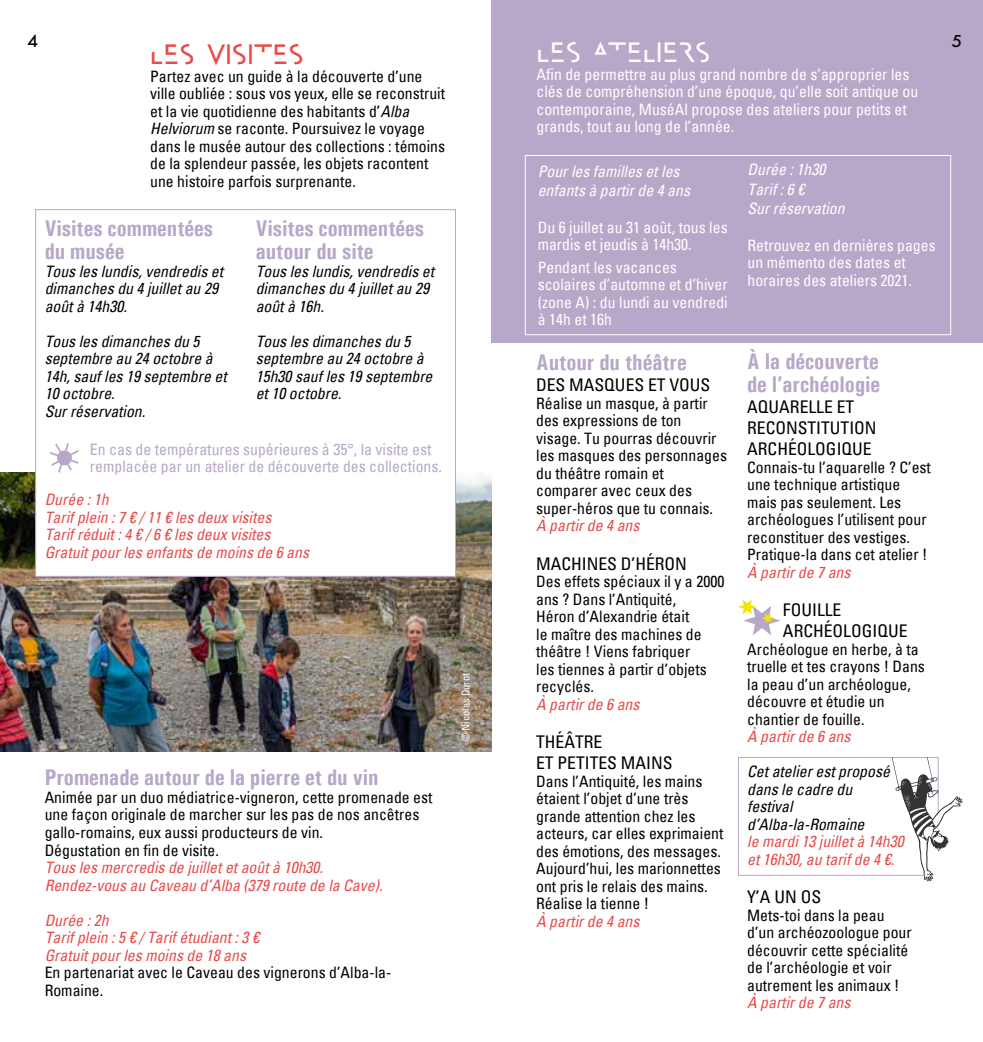
<style>
.page{position:relative;width:983px;height:1042px;background:#fff}
.page>*{position:absolute;margin:0;border:0;box-sizing:border-box;transform-origin:0 0}
.t1{font:700 24.5px "Metamorphose";color:#fff}
.t2{font:700 24.5px "Metamorphose";color:#e64b4a}
.t3{font:700 condensed 22.75px/22.8px "Univers";color:#b7a8c9}
.t4{font:condensed 17.5px/21px "Univers";color:#000}
.t5{font:condensed 15.75px/17.5px "Univers";color:#000}
.t6{font:condensed 15.75px/17.5px "Univers";color:#fff}
.t7{font:italic condensed 15.75px/17.5px "Univers";color:#e64b4a}
.t8{font:italic condensed 15.75px/17.5px "Univers";color:#000}
.t9{font:condensed 15.75px/17.5px "Univers";color:#b7a8c9}
.t10{font:italic condensed 15.75px/19.2px "Univers";color:#fff}
.t11{font:700 15.75px "Metamorphose";color:#000}
.t12{font:condensed 10.5px "Univers";color:#fff}
.s1{font-style:italic}
</style>
<div class="page">
<div style="left:491px;top:0;width:491px;height:342px;background:#b7a8c9"></div>
<div style="left:525px;top:155px;width:425px;height:180px;border:1px solid #fff"></div>
<img style="left:0;top:473px;width:491px;height:278px">
<div style="left:35px;top:209px;width:421px;height:368px;background:#fff;border:1px solid #b7a8c9"></div>
<svg style="left:49px;top:443px;width:30px;height:30px"></svg>
<svg style="left:738px;top:599px;width:42px;height:36px"></svg>
<svg style="left:738px;top:757px;width:224px;height:124px"></svg>
<p class="t11" style="left:27px;top:30px;width:13px">4</p>
<p class="t11" style="left:950px;top:30px;width:13px">5</p>
<h1 class="t2" style="left:150px;top:37px;width:155px">LES VISITES</h1>
<p class="t5" style="left:150px;top:67px;width:296px">Partez avec un guide à la découverte d’une ville oubliée : sous vos yeux, elle se reconstruit et la vie quotidienne des habitants d’<span class="s1">Alba Helviorum</span> se raconte. Poursuivez le voyage dans le musée autour des collections : témoins de la splendeur passée, les objets racontent une histoire parfois surprenante.</p>
<h2 class="t3" style="left:45px;top:217px;width:170px">Visites commentées du musée</h2>
<p class="t8" style="left:45px;top:262px;width:180px">Tous les lundis, vendredis et dimanches du 4 juillet au 29 août à 14h30.</p>
<p class="t8" style="left:45px;top:332px;width:183px">Tous les dimanches du 5 septembre au 24 octobre à<br>14h, sauf les 19 septembre et<br>10 octobre.<br>Sur réservation.</p>
<h1 class="t1" style="left:536px;top:35px;width:175px">LES ATELIERS</h1>
<p class="t6" style="left:536px;top:65px;width:383px">Afin de permettre au plus grand nombre de s’approprier les clés de compréhension d’une époque, qu’elle soit antique ou contemporaine, MuséAl propose des ateliers pour petits et grands, tout au long de l’année.</p>
<p class="t10" style="left:537px;top:161px;width:154px">Pour les familles et les enfants à partir de 4 ans</p>
<p class="t6" style="left:537px;top:218px;width:191px">Du 6 juillet au 31 août, tous les mardis et jeudis à 14h30.</p>
<p class="t6" style="left:537px;top:258px;width:191px">Pendant les vacances scolaires d’automne et d’hiver (zone A) : du lundi au vendredi à 14h et 16h</p>
<p class="t10" style="left:747px;top:160px;width:99px">Durée : 1h30<br>Tarif : 6 €<br>Sur réservation</p>
<p class="t6" style="left:747px;top:236px;width:190px">Retrouvez en dernières pages un mémento des dates et horaires des ateliers 2021.</p>
<h2 class="t3" style="left:255px;top:217px;width:170px">Visites commentées autour du site</h2>
<p class="t8" style="left:255px;top:262px;width:180px">Tous les lundis, vendredis et dimanches du 4 juillet au 29 août à 16h.</p>
<p class="t8" style="left:255px;top:332px;width:178px">Tous les dimanches du 5 septembre au 24 octobre à<br>15h30 sauf les 19 septembre et 10 octobre.</p>
<h2 class="t3" style="left:747px;top:350px;width:134px">À la découverte de l’archéologie</h2>
<p class="t4" style="left:747px;top:396px;width:131px">AQUARELLE ET<br>RECONSTITUTION<br>ARCHÉOLOGIQUE</p>
<p class="t5" style="left:747px;top:458px;width:185px">Connais-tu l’aquarelle ? C’est une technique artistique mais pas seulement. Les archéologues l’utilisent pour reconstituer des vestiges.<br>Pratique-la dans cet atelier !</p>
<p class="t7" style="left:747px;top:563px;width:105px">À partir de 7 ans</p>
<p class="t4" style="left:782px;top:599px;width:126px">FOUILLE<br>ARCHÉOLOGIQUE</p>
<p class="t5" style="left:747px;top:640px;width:179px">Archéologue en herbe, à ta truelle et tes crayons ! Dans la peau d’un archéologue, découvre et étudie un chantier de fouille.</p>
<p class="t7" style="left:747px;top:727px;width:105px">À partir de 6 ans</p>
<p class="t8" style="left:747px;top:762px;width:144px">Cet atelier est proposé dans le cadre du festival d’Alba-la-Romaine</p>
<p class="t7" style="left:747px;top:832px;width:158px">le mardi 13 juillet à 14h30 et 16h30, au tarif de 4 €.</p>
<p class="t4" style="left:747px;top:886px;width:75px">Y’A UN OS</p>
<p class="t5" style="left:747px;top:906px;width:166px">Mets-toi dans la peau d’un archéozoologue pour découvrir cette spécialité de l’archéologie et voir autrement les animaux !</p>
<p class="t7" style="left:747px;top:993px;width:105px">À partir de 7 ans</p>
<h2 class="t3" style="left:536px;top:351px;width:152px">Autour du théâtre</h2>
<p class="t4" style="left:536px;top:374px;width:176px">DES MASQUES ET VOUS</p>
<p class="t5" style="left:536px;top:394px;width:192px">Réalise un masque, à partir des expressions de ton visage. Tu pourras découvrir les masques des personnages du théâtre romain et comparer avec ceux des super-héros que tu connais.</p>
<p class="t7" style="left:536px;top:517px;width:105px">À partir de 4 ans</p>
<p class="t4" style="left:536px;top:553px;width:152px">MACHINES D’HÉRON</p>
<p class="t5" style="left:536px;top:573px;width:190px">Des effets spéciaux il y a 2000 ans ? Dans l’Antiquité,<br>Héron d’Alexandrie était<br>le maître des machines de théâtre ! Viens fabriquer<br>les tiennes à partir d’objets recyclés.</p>
<p class="t7" style="left:536px;top:695px;width:105px">À partir de 6 ans</p>
<p class="t4" style="left:536px;top:731px;width:138px">THÉÂTRE<br>ET PETITES MAINS</p>
<p class="t5" style="left:536px;top:772px;width:189px">Dans l’Antiquité, les mains étaient l’objet d’une très grande attention chez les acteurs, car elles exprimaient des émotions, des messages.<br>Aujourd’hui, les marionnettes ont pris le relais des mains.<br>Réalise la tienne !</p>
<p class="t7" style="left:536px;top:912px;width:105px">À partir de 4 ans</p>
<p class="t9" style="left:90px;top:440px;width:353px">En cas de températures supérieures à 35°, la visite est remplacée par un atelier de découverte des collections.</p>
<p class="t7" style="left:45px;top:490px;width:266px">Durée : 1h<br>Tarif plein : 7 € / 11 € les deux visites<br>Tarif réduit : 4 € / 6 € les deux visites<br>Gratuit pour les enfants de moins de 6 ans</p>
<p class="t12" style="left:458px;top:741px;width:70px;rotate:-90deg">© Nicolas Durot</p>
<h2 class="t3" style="left:45px;top:766px;width:335px">Promenade autour de la pierre et du vin</h2>
<p class="t5" style="left:45px;top:788px;width:389px">Animée par un duo médiatrice-vigneron, cette promenade est une façon originale de marcher sur les pas de nos ancêtres gallo-romains, eux aussi producteurs de vin.<br>Dégustation en fin de visite.</p>
<p class="t7" style="left:45px;top:858px;width:339px">Tous les mercredis de juillet et août à 10h30.<br>Rendez-vous au Caveau d’Alba (379 route de la Cave).</p>
<p class="t7" style="left:45px;top:911px;width:216px">Durée : 2h<br>Tarif plein : 5 € / Tarif étudiant : 3 €<br>Gratuit pour les moins de 18 ans</p>
<p class="t5" style="left:45px;top:963px;width:348px">En partenariat avec le Caveau des vignerons d’Alba-la-<br>Romaine.</p>
</div>
